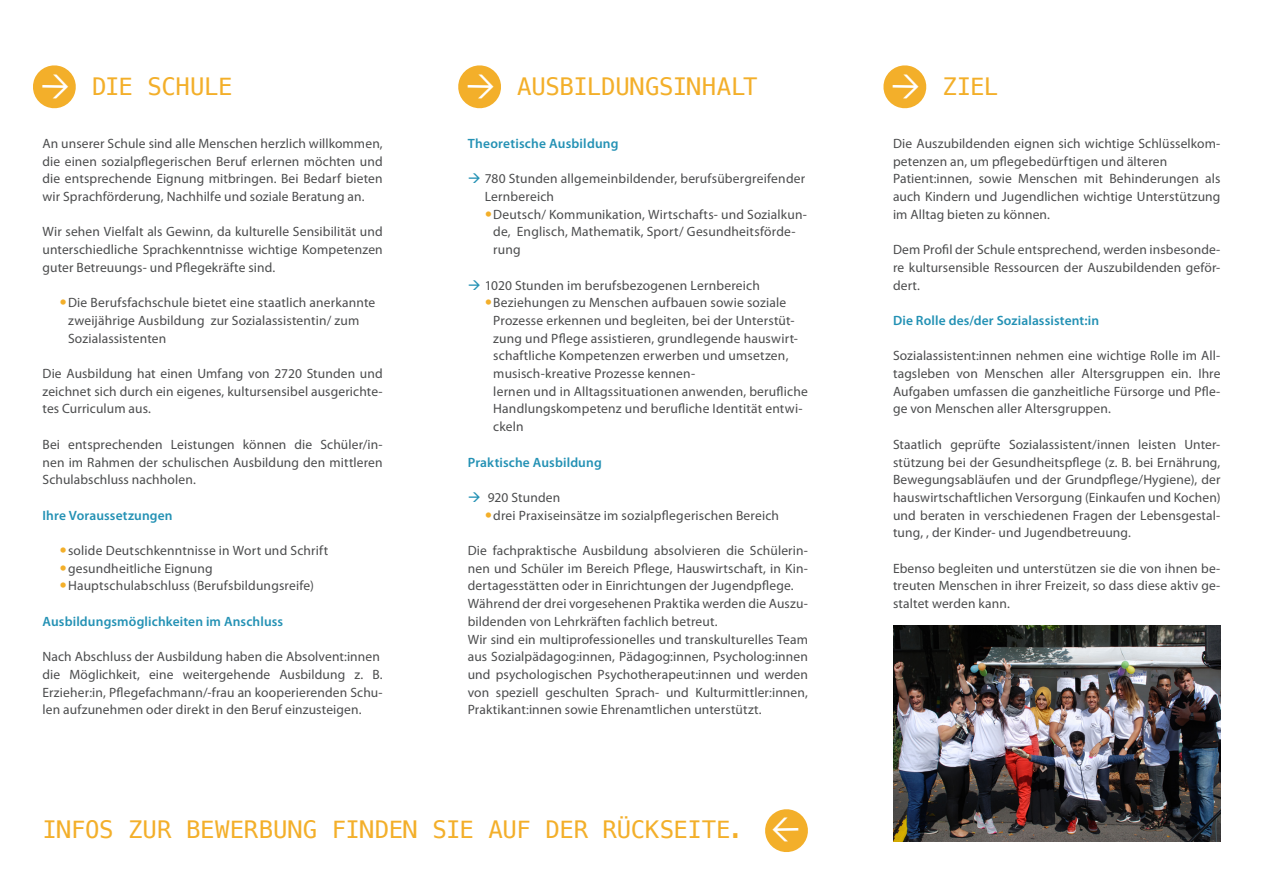
<style>
.page{position:relative;width:1263px;height:893px;background:#fff}
.page>*{position:absolute;margin:0;border:0;box-sizing:border-box;transform-origin:0 0}
.Überschrift{font:24px "Menlo";letter-spacing:-.01em;color:#f3af2a}
.Fliesstext{font:13.5px/17.7px "Myriad Pro";letter-spacing:.01em;color:#4b4c4d;text-align:justify}
.Fliesstext_Body{font:13.5px/17.7px "Myriad Pro";letter-spacing:.01em;color:#4b4c4d;text-align:justify}
.Fliesstext_Body-2{font:600 13.5px "Myriad Pro";letter-spacing:.01em;color:#2391b4}
.Fliesstext-2{font:600 13.5px "Myriad Pro";letter-spacing:.01em;color:#2391b4}
._2te_Aufzählung{font:600 13.5px "Myriad Pro";letter-spacing:.015em;color:#2391b4}
</style>
<div class="page">
<img style="left:893px;top:626px;width:327px;height:216px">
<svg style="left:33px;top:65px;width:43px;height:44px"></svg>
<svg style="left:458px;top:65px;width:43px;height:44px"></svg>
<svg style="left:883px;top:65px;width:44px;height:44px"></svg>
<svg style="left:765px;top:809px;width:43px;height:43px"></svg>
<p class="Überschrift" style="left:92px;top:70px;width:142px">DIE SCHULE</p>
<p class="Überschrift" style="left:517px;top:70px;width:242px">AUSBILDUNGSINHALT</p>
<p class="Überschrift" style="left:942px;top:70px;width:57px">ZIEL</p>
<p class="Fliesstext_Body" style="left:43px;top:134px;width:342px">An unserer Schule sind alle Menschen herzlich willkommen, die einen sozialpflegerischen Beruf erlernen möchten und die entsprechende Eignung mitbringen. Bei Bedarf bieten wir Sprachförderung, Nachhilfe und soziale Beratung an.</p>
<p class="Fliesstext_Body" style="left:43px;top:223px;width:342px">Wir sehen Vielfalt als Gewinn, da kulturelle Sensibilität und unterschiedliche Sprachkenntnisse wichtige Kompetenzen guter Betreuungs- und Pflegekräfte sind.</p>
<p class="Fliesstext" style="left:68px;top:294px;width:309px;text-align:left">Die Berufsfachschule bietet eine staatlich anerkannte zweijährige Ausbildung zur Sozialassistentin/ zum<br>Sozialassistenten</p>
<p class="Fliesstext_Body" style="left:43px;top:364px;width:342px">Die Ausbildung hat einen Umfang von 2720 Stunden und zeichnet sich durch ein eigenes, kultursensibel ausgerichte&shy;tes Curriculum aus.</p>
<p class="Fliesstext_Body" style="left:43px;top:435px;width:342px">Bei entsprechenden Leistungen können die Schüler/in&shy;nen im Rahmen der schulischen Ausbildung den mittleren Schulabschluss nachholen.</p>
<p class="Fliesstext_Body-2" style="left:43px;top:506px;width:132px">Ihre Voraussetzungen</p>
<p class="Fliesstext" style="left:68px;top:541px;width:262px">solide Deutschkenntnisse in Wort und Schrift</p>
<p class="Fliesstext" style="left:68px;top:559px;width:146px">gesundheitliche Eignung</p>
<p class="Fliesstext" style="left:68px;top:577px;width:247px">Hauptschulabschluss (Berufsbildungsreife)</p>
<p class="Fliesstext_Body-2" style="left:43px;top:613px;width:242px">Ausbildungsmöglichkeiten im Anschluss</p>
<p class="Fliesstext_Body" style="left:43px;top:648px;width:339px">Nach Abschluss der Ausbildung haben die Absolvent:innen</p>
<p class="Fliesstext_Body" style="left:43px;top:665px;width:342px">die Möglichkeit, eine weitergehende Ausbildung z. B.<br>Erzieher:in, Pflegefachmann/-frau an kooperierenden Schu&shy;len aufzunehmen oder direkt in den Beruf einzusteigen.</p>
<p class="_2te_Aufzählung" style="left:468px;top:135px;width:152px">Theoretische Ausbildung</p>
<p class="Fliesstext" style="left:485px;top:170px;width:322px">780 Stunden allgemeinbildender, berufsübergreifender<br>Lernbereich</p>
<p class="Fliesstext" style="left:493px;top:205px;width:315px;text-align:left">Deutsch/ Kommunikation, Wirtschafts- und Sozialkun&shy;de, Englisch, Mathematik, Sport/ Gesundheitsförde&shy;rung</p>
<p class="Fliesstext" style="left:485px;top:276px;width:277px">1020 Stunden im berufsbezogenen Lernbereich</p>
<p class="Fliesstext" style="left:493px;top:294px;width:316px;text-align:left">Beziehungen zu Menschen aufbauen sowie soziale Prozesse erkennen und begleiten, bei der Unterstüt&shy;zung und Pflege assistieren, grundlegende hauswirt&shy;schaftliche Kompetenzen erwerben und umsetzen, musisch-kreative Prozesse kennen-<br>lernen und in Alltagssituationen anwenden, berufliche Handlungskompetenz und berufliche Identität entwi&shy;ckeln</p>
<p class="Fliesstext-2" style="left:468px;top:453px;width:135px">Praktische Ausbildung</p>
<p class="Fliesstext" style="left:488px;top:488px;width:74px">920 Stunden</p>
<p class="Fliesstext" style="left:493px;top:506px;width:287px">drei Praxiseinsätze im sozialpflegerischen Bereich</p>
<p class="Fliesstext" style="left:468px;top:541px;width:342px">Die fachpraktische Ausbildung absolvieren die Schülerin&shy;nen und Schüler im Bereich Pflege, Hauswirtschaft, in Kin&shy;dertagesstätten oder in Einrichtungen der Jugendpflege.</p>
<p class="Fliesstext" style="left:468px;top:595px;width:342px">Während der drei vorgesehenen Praktika werden die Auszu&shy;bildenden von Lehrkräften fachlich betreut.</p>
<p class="Fliesstext" style="left:468px;top:630px;width:342px">Wir sind ein multiprofessionelles und transkulturelles Team aus Sozialpädagog:innen, Pädagog:innen, Psycholog:innen und psychologischen Psychotherapeut:innen und werden von speziell geschulten Sprach- und Kulturmittler:innen, Praktikant:innen sowie Ehrenamtlichen unterstützt.</p>
<p class="Fliesstext" style="left:893px;top:134px;width:329px">Die Auszubildenden eignen sich wichtige Schlüsselkom&shy;petenzen an, um pflegebedürftigen und älteren</p>
<p class="Fliesstext" style="left:893px;top:170px;width:329px">Patient:innen, sowie Menschen mit Behinderungen als auch Kindern und Jugendlichen wichtige Unterstützung im Alltag bieten zu können.</p>
<p class="Fliesstext" style="left:893px;top:241px;width:329px">Dem Profil der Schule entsprechend, werden insbesonde&shy;re kultursensible Ressourcen der Auszubildenden geför&shy;dert.</p>
<p class="Fliesstext-2" style="left:893px;top:312px;width:208px">Die Rolle des/der Sozialassistent:in</p>
<p class="Fliesstext" style="left:893px;top:347px;width:329px">Sozialassistent:innen nehmen eine wichtige Rolle im All&shy;tagsleben von Menschen aller Altersgruppen ein. Ihre Aufgaben umfassen die ganzheitliche Fürsorge und Pfle&shy;ge von Menschen aller Altersgruppen.</p>
<p class="Fliesstext" style="left:893px;top:435px;width:329px">Staatlich geprüfte Sozialassistent/innen leisten Unter&shy;stützung bei der Gesundheitspflege (z. B. bei Ernährung, Bewegungsabläufen und der Grundpflege/Hygiene), der hauswirtschaftlichen Versorgung (Einkaufen und Kochen) und beraten in verschiedenen Fragen der Lebensgestal&shy;tung, , der Kinder- und Jugendbetreuung.</p>
<p class="Fliesstext" style="left:893px;top:559px;width:329px">Ebenso begleiten und unterstützen sie die von ihnen be&shy;treuten Menschen in ihrer Freizeit, so dass diese aktiv ge&shy;staltet werden kann.</p>
<p class="Überschrift" style="left:43px;top:813px;width:702px">INFOS ZUR BEWERBUNG FINDEN SIE AUF DER RÜCKSEITE.</p>
</div>
